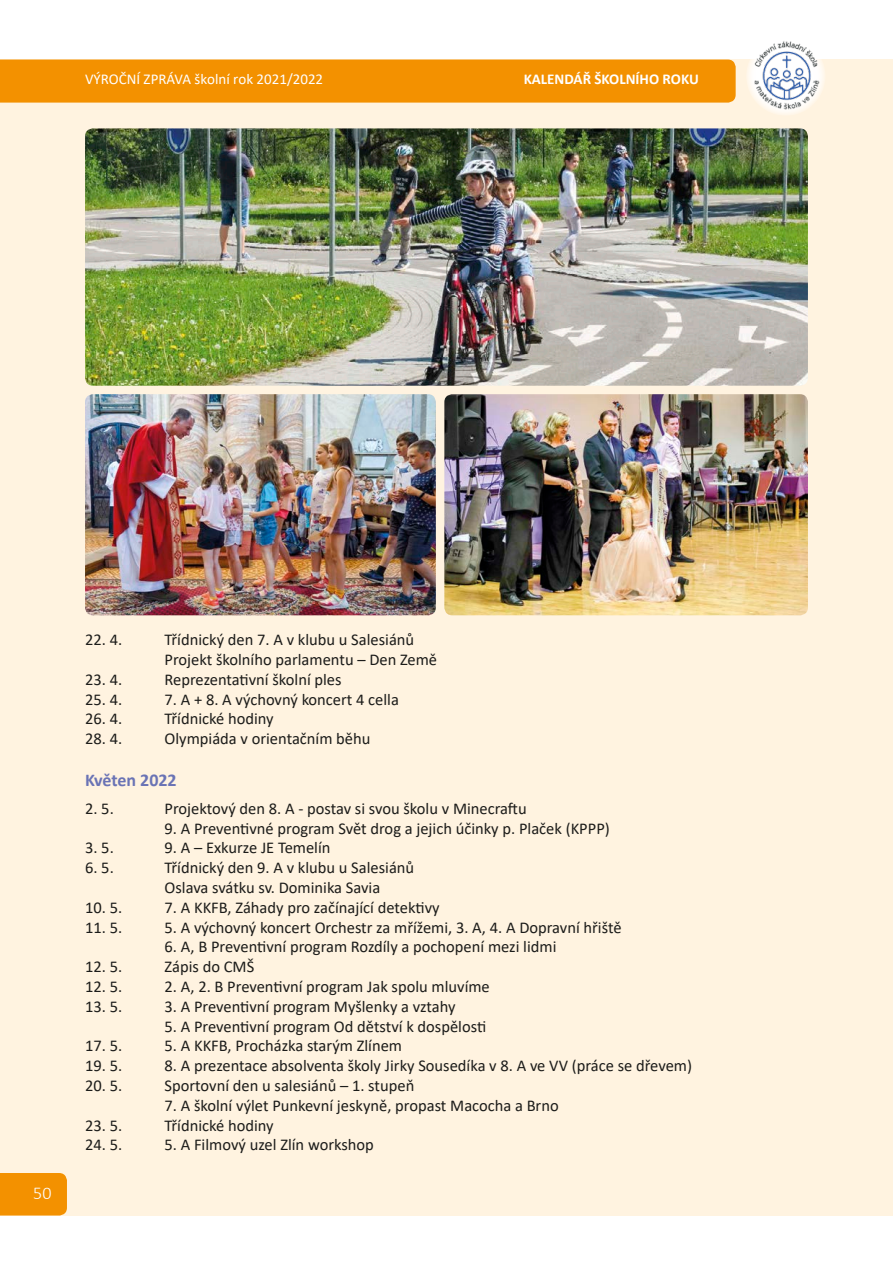
<style>
.page{position:relative;width:893px;height:1263px;background:#fff}
.page>*{position:absolute;margin:0;border:0;box-sizing:border-box;transform-origin:0 0}
.t1{font:700 18px "Calibri";letter-spacing:-.005em;color:#6a73b5}
.t2{font:300 18px "Calibri";color:#fff}
.t3{font:16.5px/19.8px "Calibri";color:#1c1c1a}
.t4{font:15px "Calibri";color:#fff}
.t5{font:700 15px "Calibri";color:#fff}
</style>
<div class="page">
<div style="left:0;top:60px;width:893px;height:1155px;background:#fff3e0"></div>
<div style="left:0;top:1173px;width:67px;height:42px;background:#f39100"></div>
<div style="left:0;top:60px;width:736px;height:43px;background:#f39100"></div>
<div style="left:746px;top:36px;width:80px;height:80px;background:#fff7eb;border-radius:50%"></div>
<img style="left:750px;top:37px;width:71px;height:75px">
<img style="left:85px;top:128px;width:723px;height:258px">
<img style="left:85px;top:394px;width:351px;height:221px">
<img style="left:444px;top:394px;width:364px;height:221px">
<p class="t4" style="left:85px;top:68px;width:240px">VÝROČNÍ ZPRÁVA školní rok 2021/2022</p>
<p class="t5" style="left:524px;top:68px;width:177px">KALENDÁŘ ŠKOLNÍHO ROKU</p>
<p class="t2" style="left:33px;top:1182px;width:20px">50</p>
<p class="t3" style="left:85px;top:629px;width:39px">22. 4.</p>
<p class="t3" style="left:165px;top:629px;width:274px">Třídnický den 7. A v klubu u Salesiánů<br>Projekt školního parlamentu – Den Země</p>
<p class="t3" style="left:85px;top:669px;width:39px">23. 4.</p>
<p class="t3" style="left:165px;top:669px;width:179px">Reprezentativní školní ples</p>
<p class="t3" style="left:85px;top:689px;width:39px">25. 4.</p>
<p class="t3" style="left:165px;top:689px;width:236px">7. A + 8. A výchovný koncert 4 cella</p>
<p class="t3" style="left:85px;top:708px;width:39px">26. 4.</p>
<p class="t3" style="left:165px;top:708px;width:111px">Třídnické hodiny</p>
<p class="t3" style="left:85px;top:728px;width:39px">28. 4.</p>
<p class="t3" style="left:165px;top:728px;width:207px">Olympiáda v orientačním běhu</p>
<p class="t1" style="left:85px;top:767px;width:93px">Květen 2022</p>
<p class="t3" style="left:85px;top:798px;width:30px">2. 5.</p>
<p class="t3" style="left:165px;top:798px;width:364px">Projektový den 8. A - postav si svou školu v Minecraftu</p>
<p class="t3" style="left:165px;top:818px;width:447px">9. A Preventivné program Svět drog a jejich účinky p. Plaček (KPPP)</p>
<p class="t3" style="left:85px;top:838px;width:30px">3. 5.</p>
<p class="t3" style="left:165px;top:838px;width:167px">9. A – Exkurze JE Temelín</p>
<p class="t3" style="left:85px;top:857px;width:30px">6. 5.</p>
<p class="t3" style="left:165px;top:857px;width:251px">Třídnický den 9. A v klubu u Salesiánů<br>Oslava svátku sv. Dominika Savia</p>
<p class="t3" style="left:85px;top:897px;width:39px">10. 5.</p>
<p class="t3" style="left:165px;top:897px;width:277px">7. A KKFB, Záhady pro začínající detektivy</p>
<p class="t3" style="left:85px;top:917px;width:39px">11. 5.</p>
<p class="t3" style="left:165px;top:917px;width:459px">5. A výchovný koncert Orchestr za mřížemi, 3. A, 4. A Dopravní hřiště</p>
<p class="t3" style="left:165px;top:937px;width:393px">6. A, B Preventivní program Rozdíly a pochopení mezi lidmi</p>
<p class="t3" style="left:85px;top:956px;width:39px">12. 5.</p>
<p class="t3" style="left:165px;top:956px;width:91px">Zápis do CMŠ</p>
<p class="t3" style="left:85px;top:976px;width:39px">12. 5.</p>
<p class="t3" style="left:165px;top:976px;width:327px">2. A, 2. B Preventivní program Jak spolu mluvíme</p>
<p class="t3" style="left:85px;top:996px;width:39px">13. 5.</p>
<p class="t3" style="left:165px;top:996px;width:293px">3. A Preventivní program Myšlenky a vztahy</p>
<p class="t3" style="left:165px;top:1016px;width:323px">5. A Preventivní program Od dětství k dospělosti</p>
<p class="t3" style="left:85px;top:1036px;width:39px">17. 5.</p>
<p class="t3" style="left:165px;top:1036px;width:239px">5. A KKFB, Procházka starým Zlínem</p>
<p class="t3" style="left:85px;top:1055px;width:39px">19. 5.</p>
<p class="t3" style="left:165px;top:1055px;width:529px">8. A prezentace absolventa školy Jirky Sousedíka v 8. A ve VV (práce se dřevem)</p>
<p class="t3" style="left:85px;top:1075px;width:39px">20. 5.</p>
<p class="t3" style="left:165px;top:1075px;width:251px">Sportovní den u salesiánů – 1. stupeň</p>
<p class="t3" style="left:165px;top:1095px;width:396px">7. A školní výlet Punkevní jeskyně, propast Macocha a Brno</p>
<p class="t3" style="left:85px;top:1115px;width:39px">23. 5.</p>
<p class="t3" style="left:165px;top:1115px;width:111px">Třídnické hodiny</p>
<p class="t3" style="left:85px;top:1135px;width:39px">24. 5.</p>
<p class="t3" style="left:165px;top:1135px;width:211px">5. A Filmový uzel Zlín workshop</p>
</div>
